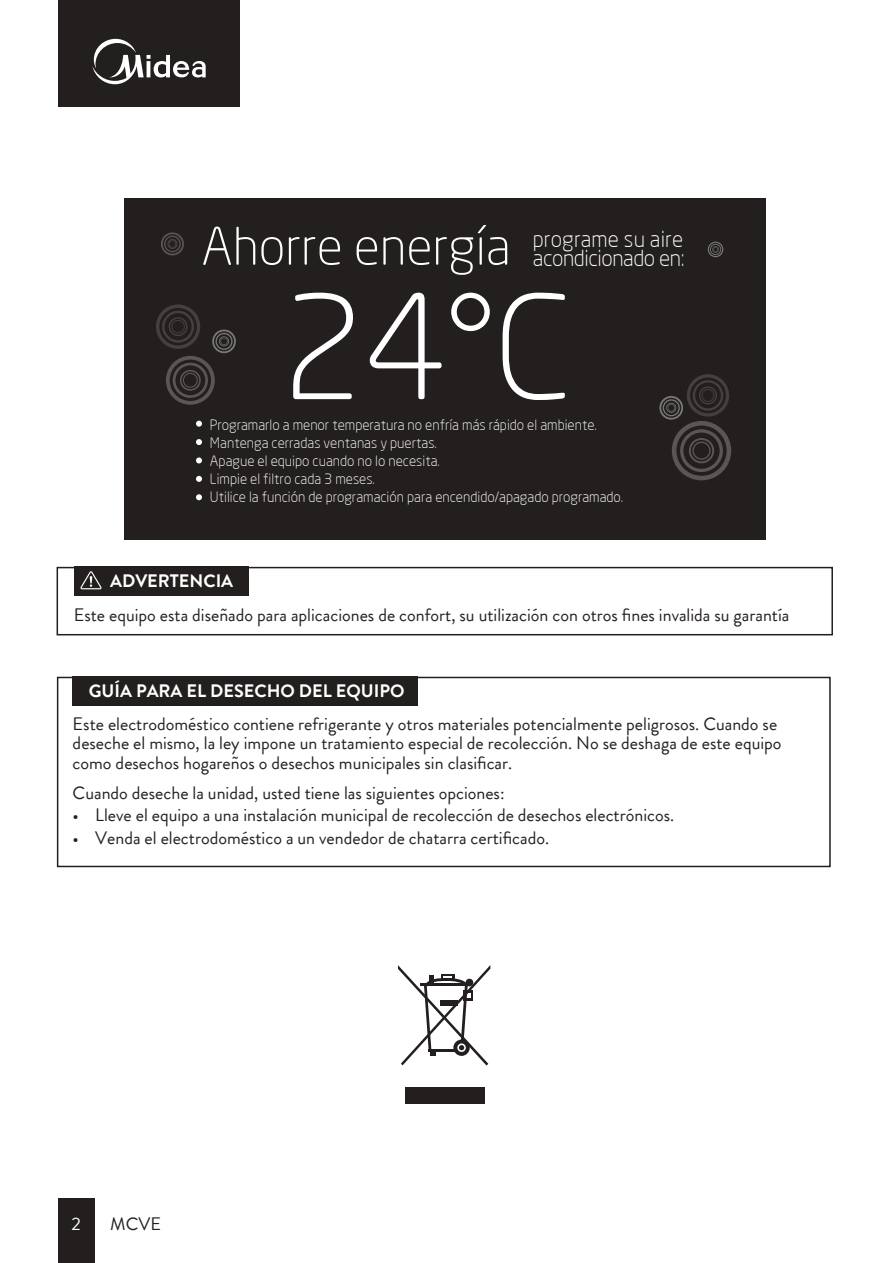
<style>
.page{position:relative;width:893px;height:1263px;background:#fff}
.page>*{position:absolute;margin:0;border:0;box-sizing:border-box;transform-origin:0 0}
.t1{font:300 142.35px "Neo Sans";color:#fff}
.t2{font:300 51px "Neo Sans";color:#fff}
.t3{font:300 21.75px/18.6px "Neo Sans";letter-spacing:-.02em;color:#fff}
.t4{font:18px/19.5px "Brandon Grotesque";color:#241f1f}
.t5{font:700 18px "Brandon Grotesque";color:#fff}
.t6{font:18px "Brandon Grotesque";color:#fff}
.t7{font:300 14.1px/18px "Neo Sans";color:#fff}
</style>
<div class="page">
<div style="left:405px;top:1087px;width:80px;height:17px;background:#241f1f"></div>
<svg style="left:398px;top:965px;width:92px;height:100px"></svg>
<div style="left:73px;top:677px;width:345px;height:29px;background:#241f1f"></div>
<div style="left:57px;top:677px;width:774px;height:190px;border:2px solid #241f1f"></div>
<div style="left:125px;top:198px;width:641px;height:341px;background:#241f1f"></div>
<svg style="left:659px;top:374px;width:72px;height:106px"></svg>
<svg style="left:156px;top:304px;width:80px;height:101px"></svg>
<svg style="left:161px;top:232px;width:23px;height:23px"></svg>
<svg style="left:708px;top:242px;width:15px;height:15px"></svg>
<svg style="left:196px;top:421px;width:6px;height:6px"></svg>
<svg style="left:196px;top:476px;width:6px;height:6px"></svg>
<svg style="left:196px;top:439px;width:6px;height:6px"></svg>
<svg style="left:196px;top:457px;width:6px;height:6px"></svg>
<svg style="left:196px;top:494px;width:6px;height:6px"></svg>
<div style="left:58px;top:0;width:182px;height:107px;background:#241f1f"></div>
<svg style="left:92px;top:39px;width:114px;height:45px"></svg>
<div style="left:58px;top:1198px;width:36px;height:65px;background:#241f1f"></div>
<div style="left:74px;top:567px;width:174px;height:29px;background:#241f1f"></div>
<div style="left:57px;top:567px;width:776px;height:68px;border:2px solid #241f1f"></div>
<svg style="left:80px;top:571px;width:22px;height:18px"></svg>
<h2 class="t2" style="left:201px;top:216px;width:311px">Ahorre energía</h2>
<h1 class="t1" style="left:282px;top:262px;width:290px">24°C</h1>
<p class="t3" style="left:533px;top:230px;width:153px">programe su aire acondicionado en:</p>
<p class="t7" style="left:210px;top:415px;width:415px">Programarlo a menor temperatura no enfría más rápido el ambiente.<br>Mantenga cerradas ventanas y puertas.<br>Apague el equipo cuando no lo necesita.<br>Limpie el filtro cada 3 meses.<br>Utilice la función de programación para encendido/apagado programado.</p>
<p class="t5" style="left:110px;top:568px;width:125px">ADVERTENCIA</p>
<p class="t4" style="left:74px;top:605px;width:717px">Este equipo esta diseñado para aplicaciones de confort, su utilización con otros fines invalida su garantía</p>
<p class="t5" style="left:89px;top:678px;width:317px">GUÍA PARA EL DESECHO DEL EQUIPO</p>
<p class="t4" style="left:73px;top:714px;width:710px">Este electrodoméstico contiene refrigerante y otros materiales potencialmente peligrosos. Cuando se deseche el mismo, la ley impone un tratamiento especial de recolección. No se deshaga de este equipo como desechos hogareños o desechos municipales sin clasificar.</p>
<p class="t4" style="left:73px;top:783px;width:433px">Cuando deseche la unidad, usted tiene las siguientes opciones:</p>
<p class="t4" style="left:73px;top:806px;width:603px">• Lleve el equipo a una instalación municipal de recolección de desechos electrónicos.</p>
<p class="t4" style="left:73px;top:828px;width:478px">• Venda el electrodoméstico a un vendedor de chatarra certificado.</p>
<p class="t6" style="left:72px;top:1211px;width:11px">2</p>
<p class="t4" style="left:110px;top:1214px;width:52px">MCVE</p>
</div>
